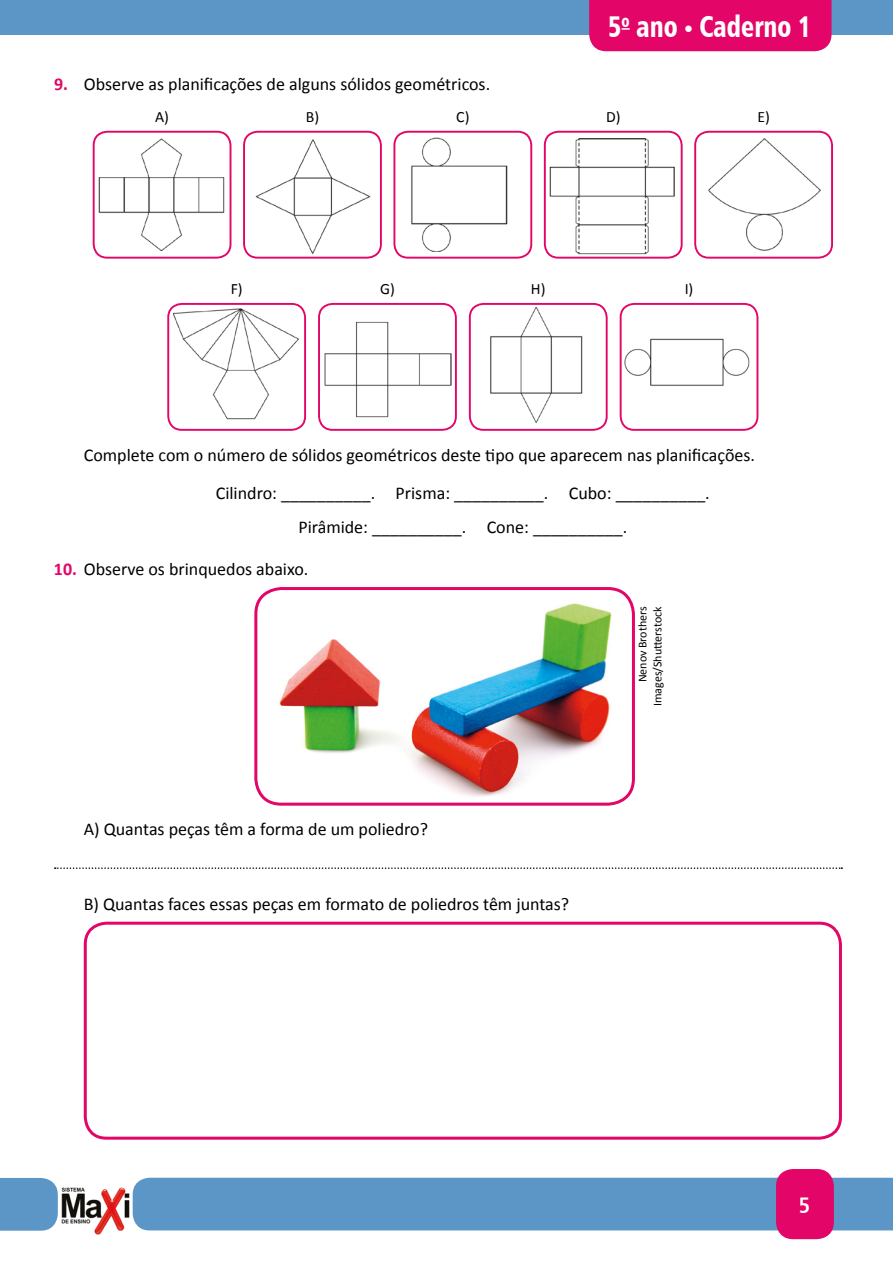
<style>
.page{position:relative;width:893px;height:1263px;background:#fff}
.page>*{position:absolute;margin:0;border:0;box-sizing:border-box;transform-origin:0 0}
.t1{font:30px "Humanist 777 BT Black Condensed B";color:#fff;scale:.85 1}
.t2{font:22.5px "Humanist 777 BT Bold Condensed B";color:#fff}
.t3{font:18px/38.2px "Calibri";color:#000}
.t4{font:15.75px "Calibri";color:#000}
.t5{font:12px/15px "Calibri";color:#000;text-align:right}
.s1{font-weight:700;color:#e30567}
</style>
<div class="page">
<div style="left:0;top:0;width:893px;height:34px;background:#5c96c6"></div>
<div style="left:133px;top:1178px;width:760px;height:52px;background:#5c96c6"></div>
<div style="left:0;top:1178px;width:58px;height:53px;background:#5c96c6"></div>
<div style="left:776px;top:1169px;width:58px;height:70px;background:#e30567;border-radius:17px"></div>
<div style="left:589px;top:0;width:242px;height:51px;background:#e30567"></div>
<img style="left:61px;top:1187px;width:69px;height:48px">
<svg style="left:55px;top:867px;width:787px;height:2px"></svg>
<img style="left:98px;top:135px;width:128px;height:119px">
<div style="left:93px;top:131px;width:138px;height:128px;border:2px solid #e30567;border-radius:14px"></div>
<img style="left:549px;top:135px;width:129px;height:121px">
<div style="left:544px;top:131px;width:139px;height:128px;border:2px solid #e30567;border-radius:14px"></div>
<img style="left:248px;top:135px;width:129px;height:121px">
<div style="left:243px;top:131px;width:139px;height:128px;border:2px solid #e30567;border-radius:14px"></div>
<img style="left:708px;top:138px;width:113px;height:113px">
<div style="left:694px;top:131px;width:139px;height:128px;border:2px solid #e30567;border-radius:14px"></div>
<img style="left:411px;top:138px;width:97px;height:113px">
<div style="left:393px;top:131px;width:139px;height:128px;border:2px solid #e30567;border-radius:14px"></div>
<img style="left:324px;top:321px;width:128px;height:97px">
<div style="left:318px;top:303px;width:139px;height:128px;border:2px solid #e30567;border-radius:14px"></div>
<img style="left:490px;top:308px;width:93px;height:116px">
<div style="left:469px;top:303px;width:139px;height:128px;border:2px solid #e30567;border-radius:14px"></div>
<img style="left:174px;top:309px;width:125px;height:111px">
<div style="left:167px;top:303px;width:139px;height:128px;border:2px solid #e30567;border-radius:14px"></div>
<img style="left:625px;top:338px;width:125px;height:48px">
<div style="left:620px;top:303px;width:138px;height:128px;border:2px solid #e30567;border-radius:14px"></div>
<img style="left:257px;top:588px;width:375px;height:214px">
<div style="left:254px;top:587px;width:381px;height:219px;border:3px solid #e30567;border-radius:26px"></div>
<div style="left:84px;top:922px;width:758px;height:218px;border:3px solid #e30567;border-radius:21px"></div>
<h1 class="t1" style="left:608px;top:7px;width:241px">5<sup>o</sup> ano • Caderno 1</h1>
<p class="t3" style="left:54px;top:65px;width:438px"><span class="s1">9.</span> Observe as planificações de alguns sólidos geométricos.</p>
<p class="t4" style="left:155px;top:107px;width:15px">A)</p>
<p class="t4" style="left:306px;top:107px;width:15px">B)</p>
<p class="t4" style="left:456px;top:107px;width:15px">C)</p>
<p class="t4" style="left:606px;top:107px;width:16px">D)</p>
<p class="t4" style="left:757px;top:107px;width:14px">E)</p>
<p class="t4" style="left:231px;top:279px;width:14px">F)</p>
<p class="t4" style="left:380px;top:279px;width:16px">G)</p>
<p class="t4" style="left:531px;top:279px;width:16px">H)</p>
<p class="t4" style="left:685px;top:279px;width:10px">I)</p>
<p class="t3" style="left:216px;top:435px;width:541px;text-indent:-132px">Complete com o número de sólidos geométricos deste tipo que aparecem nas planificações.<br>Cilindro: __________. Prisma: __________. Cubo: __________.</p>
<p class="t3" style="left:298px;top:508px;width:330px">Pirâmide: __________. Cone: __________.</p>
<p class="t3" style="left:54px;top:550px;width:256px"><span class="s1">10.</span> Observe os brinquedos abaixo.</p>
<p class="t5" style="left:635px;top:706px;width:102px;rotate:-90deg">Nenov Brothers<br>Images/Shutterstock</p>
<p class="t3" style="left:84px;top:810px;width:346px">A) Quantas peças têm a forma de um poliedro?</p>
<p class="t3" style="left:84px;top:885px;width:487px">B) Quantas faces essas peças em formato de poliedros têm juntas?</p>
<p class="t2" style="left:799px;top:1190px;width:13px">5</p>
</div>
